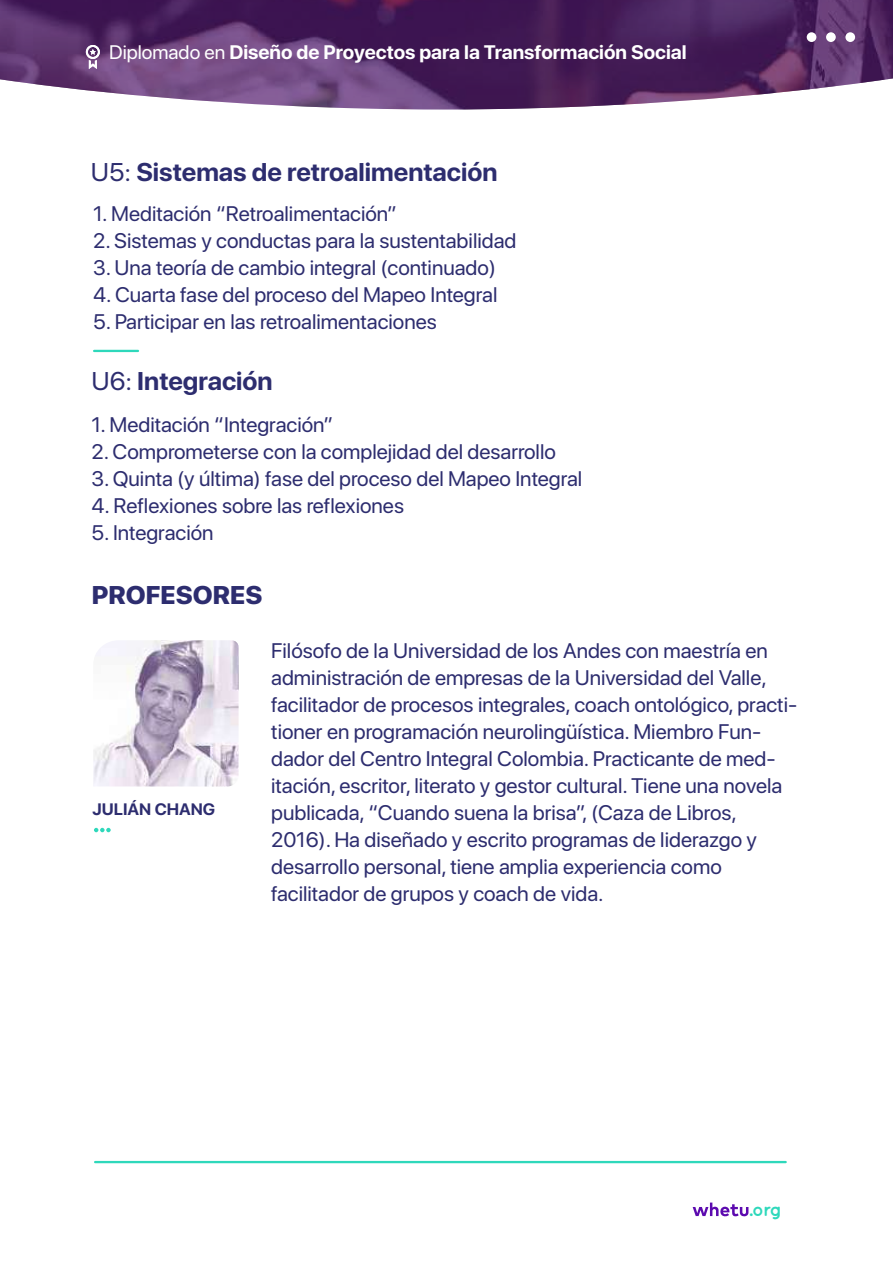
<style>
.page{position:relative;width:893px;height:1263px;background:#fff}
.page>*{position:absolute;margin:0;border:0;box-sizing:border-box;transform-origin:0 0}
.t1{font:700 25.5px "SF Pro Display";color:#2d2d6f}
.t2{font:800 25.5px "SF Pro Display";color:#2d2d6f}
.t3{font:21px/27px "SF Pro Display";color:#2d2d6f}
.t4{font:700 19.5px "SF Pro Display";color:#fff}
.t5{font:700 18.75px "Quicksand";color:#2ed8bb}
.t6{font:700 16.5px "SF Pro Display";color:#2d2d6f}
.s1{font-weight:400}
</style>
<div class="page">
<svg style="left:0;top:0;width:893px;height:109px;background:#623d72"></svg>
<img style="left:93px;top:640px;width:146px;height:146px">
<svg style="left:94px;top:828px;width:17px;height:4px"></svg>
<svg style="left:693px;top:1202px;width:55px;height:15px"></svg>
<hr style="left:95px;top:1161px;width:691px;height:2px;background:#2ed8bb">
<div style="left:807px;top:32px;width:9px;height:10px;background:#fff;border-radius:50%"></div>
<div style="left:826px;top:32px;width:10px;height:10px;background:#fff;border-radius:50%"></div>
<div style="left:845px;top:32px;width:10px;height:10px;background:#fff;border-radius:50%"></div>
<svg style="left:86px;top:45px;width:14px;height:24px"></svg>
<hr style="left:94px;top:350px;width:44px;height:2px;background:#2ed8bb">
<p class="t4" style="left:109px;top:41px;width:579px"><span class="s1">Diplomado en</span> Diseño de Proyectos para la Transformación Social</p>
<p class="t1" style="left:91px;top:157px;width:408px"><span class="s1">U5:</span> Sistemas de retroalimentación</p>
<p class="t3" style="left:93px;top:200px;width:305px">1. Meditación “Retroalimentación”</p>
<p class="t3" style="left:93px;top:227px;width:425px">2. Sistemas y conductas para la sustentabilidad</p>
<p class="t3" style="left:93px;top:254px;width:404px">3. Una teoría de cambio integral (continuado)</p>
<p class="t3" style="left:93px;top:281px;width:406px">4. Cuarta fase del proceso del Mapeo Integral</p>
<p class="t3" style="left:93px;top:308px;width:345px">5. Participar en las retroalimentaciones</p>
<p class="t1" style="left:92px;top:367px;width:183px"><span class="s1">U6:</span> Integración</p>
<p class="t3" style="left:92px;top:411px;width:243px">1. Meditación “Integración”</p>
<p class="t3" style="left:92px;top:438px;width:466px">2. Comprometerse con la complejidad del desarrollo</p>
<p class="t3" style="left:92px;top:465px;width:492px">3. Quinta (y última) fase del proceso del Mapeo Integral</p>
<p class="t3" style="left:92px;top:492px;width:314px">4. Reflexiones sobre las reflexiones</p>
<p class="t3" style="left:92px;top:519px;width:123px">5. Integración</p>
<p class="t2" style="left:92px;top:580px;width:172px">PROFESORES</p>
<p class="t6" style="left:92px;top:799px;width:124px">JULIÁN CHANG</p>
<p class="t3" style="left:271px;top:637px;width:528px">Filósofo de la Universidad de los Andes con maestría en administración de empresas de la Universidad del Valle, facilitador de procesos integrales, coach ontológico, practi&shy;tioner en programación neurolingüística. Miembro Fun&shy;dador del Centro Integral Colombia. Practicante de med&shy;itación, escritor, literato y gestor cultural. Tiene una novela publicada, “Cuando suena la brisa”, (Caza de Libros, 2016). Ha diseñado y escrito programas de liderazgo y desarrollo personal, tiene amplia experiencia como facilitador de grupos y coach de vida.</p>
<p class="t5" style="left:749px;top:1198px;width:35px">.org</p>
</div>
